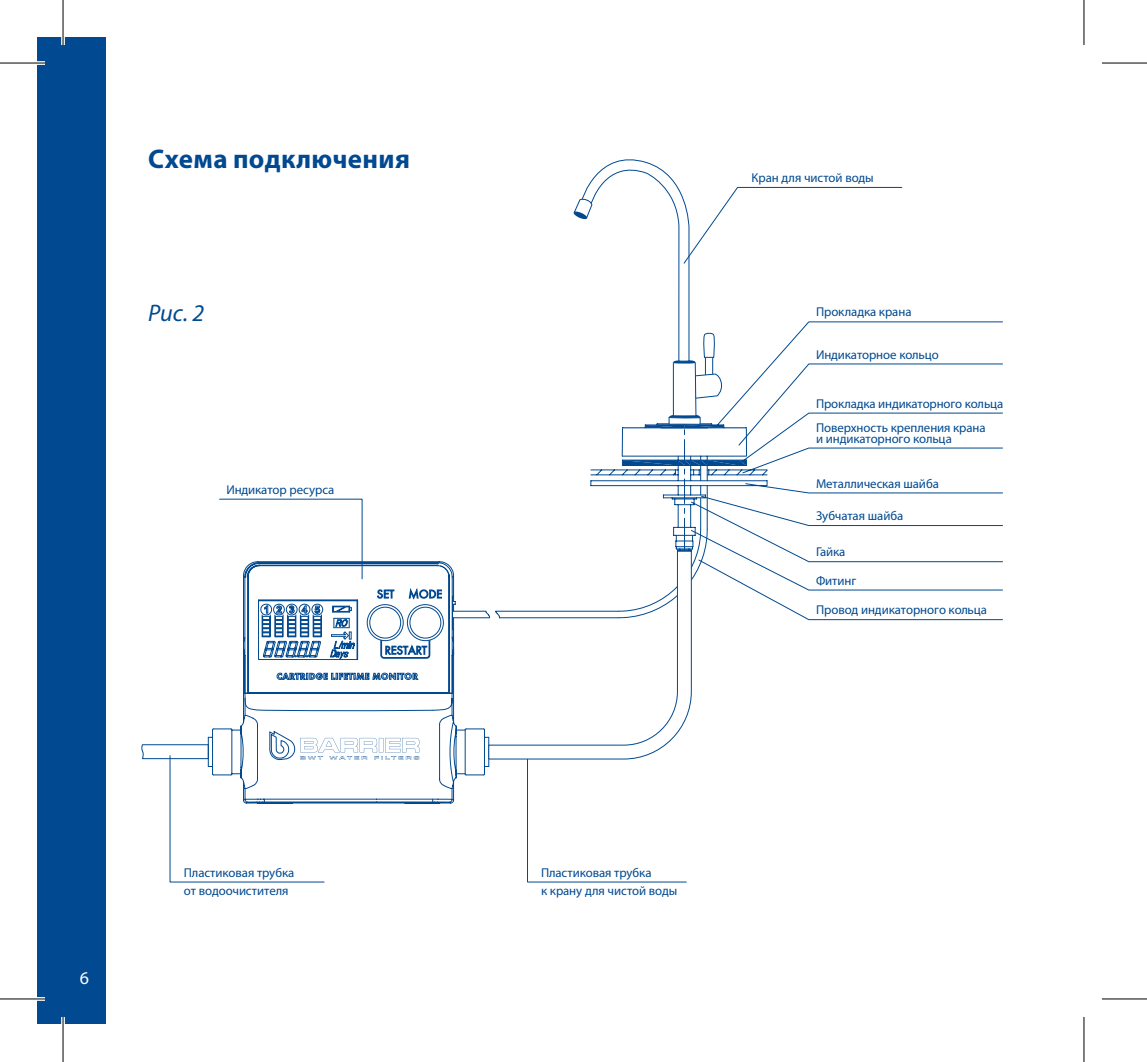
<style>
.page{position:relative;width:1147px;height:1062px;background:#fff}
.page>*{position:absolute;margin:0;border:0;box-sizing:border-box;transform-origin:0 0}
.t1{font:700 27px "Myriad Pro";letter-spacing:.015em;color:#014990}
.additional{font:italic 24px "Myriad Pro";color:#014990}
.t2{font:18px "Myriad Pro";color:#fff}
.t3{font:12.9px/28.2px "Myriad Pro";letter-spacing:-.005em;color:#014990}
</style>
<div class="page">
<div style="left:37px;top:37px;width:69px;height:987px;background:#014990"></div>
<svg style="left:142px;top:551px;width:347px;height:208px"></svg>
<svg style="left:243px;top:561px;width:211px;height:242px"></svg>
<svg style="left:489px;top:159px;width:513px;height:600px"></svg>
<svg style="left:37px;top:61px;width:8px;height:4px"></svg>
<hr style="left:0;top:997px;width:45px;height:3px;background:#fff">
<svg style="left:61px;top:37px;width:4px;height:8px"></svg>
<svg style="left:61px;top:1017px;width:4px;height:7px"></svg>
<hr style="left:0;top:62px;width:45px;height:2px;background:#000">
<hr style="left:1101px;top:62px;width:45px;height:2px;background:#000">
<hr style="left:0;top:998px;width:45px;height:1px;background:#000">
<hr style="left:1101px;top:998px;width:45px;height:1px;background:#000">
<hr style="left:62px;top:0;width:2px;height:45px;background:#000">
<hr style="left:62px;top:1016px;width:2px;height:45px;background:#000">
<hr style="left:1083px;top:0;width:1px;height:45px;background:#000">
<hr style="left:1083px;top:1016px;width:1px;height:45px;background:#000">
<p class="t1" style="left:148px;top:142px;width:263px">Схема подключения</p>
<p class="additional" style="left:148px;top:298px;width:58px">Рис. 2</p>
<p class="t3" style="left:226px;top:475px;width:109px">Индикатор ресурса</p>
<h3 class="t2" style="left:80px;top:967px;width:11px">6</h3>
<p class="t3" style="left:184px;top:858px;width:112px">Пластиковая трубка</p>
<p class="t3" style="left:184px;top:875px;width:106px">от водоочистителя</p>
<p class="t3" style="left:751px;top:163px;width:124px">Кран для чистой воды</p>
<p class="t3" style="left:816px;top:298px;width:97px">Прокладка крана</p>
<p class="t3" style="left:816px;top:340px;width:124px">Индикаторное кольцо</p>
<p class="t3" style="left:816px;top:391px;width:189px;line-height:24.3px">Прокладка индикаторного кольца<br>Поверхность крепления крана</p>
<p class="t3" style="left:816px;top:424px;width:137px">и индикаторного кольца</p>
<p class="t3" style="left:816px;top:469px;width:124px">Металлическая шайба</p>
<p class="t3" style="left:816px;top:501px;width:89px">Зубчатая шайба</p>
<p class="t3" style="left:816px;top:537px;width:42px">Гайка<br>Фитинг</p>
<p class="t3" style="left:816px;top:595px;width:172px">Провод индикаторного кольца</p>
<p class="t3" style="left:541px;top:863px;width:138px;line-height:17.7px">Пластиковая трубка<br>к крану для чистой воды</p>
</div>
